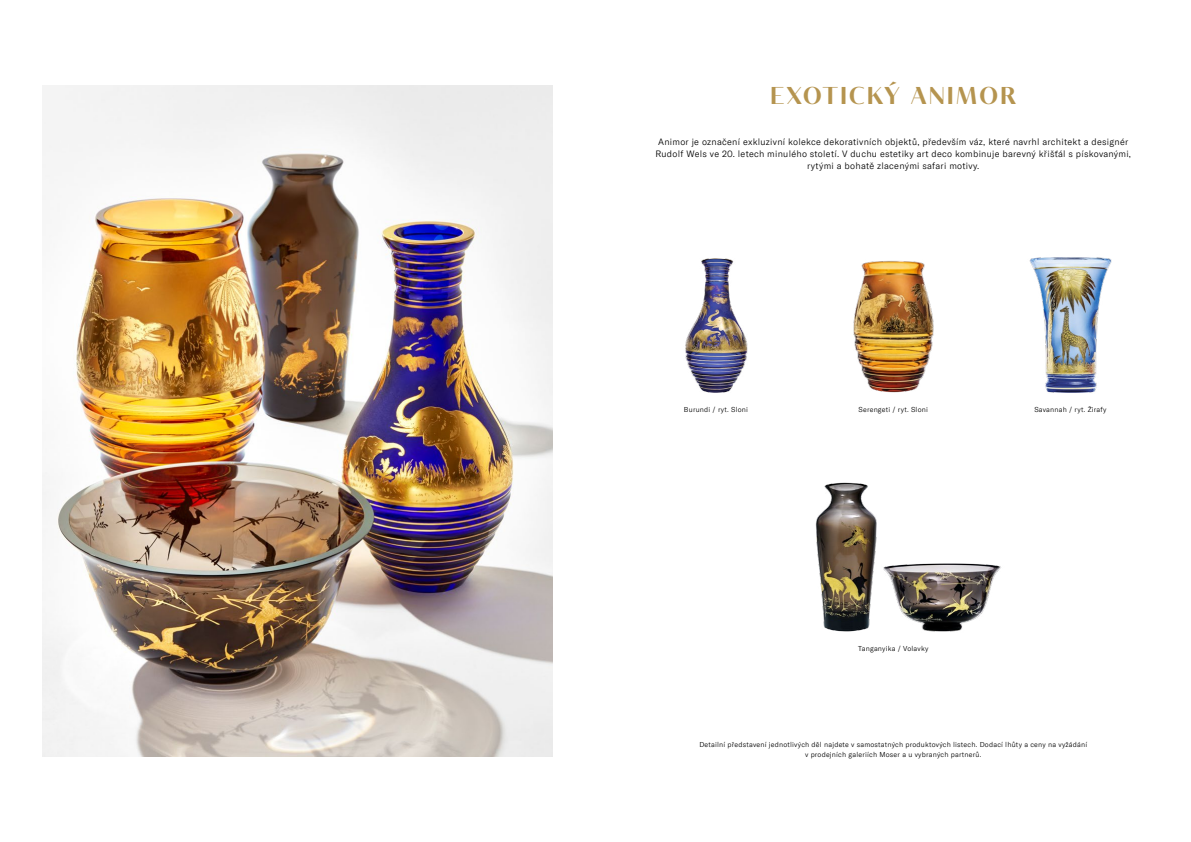
<style>
.page{position:relative;width:1191px;height:842px;background:#fff}
.page>*{position:absolute;margin:0;border:0;box-sizing:border-box;transform-origin:0 0}
.t1{font:600 24px "Tabac Glam G2";color:#b5944f}
.t2{font:300 9px/12px "GT America";letter-spacing:.03em;color:#000;text-align:center}
.t3{font:300 7px/10px "GT America";letter-spacing:.03em;color:#000;text-align:center}
</style>
<div class="page">
<img style="left:43px;top:85px;width:510px;height:672px">
<img style="left:685px;top:258px;width:63px;height:135px">
<img style="left:1029px;top:257px;width:83px;height:136px">
<img style="left:815px;top:482px;width:62px;height:150px">
<img style="left:853px;top:260px;width:81px;height:133px">
<img style="left:883px;top:563px;width:118px;height:69px">
<h1 class="t1" style="left:770px;top:80px;width:17px">EXOTICK</h1>
<h1 class="t1" style="left:884px;top:80px;width:46px">Ý ANIMOR</h1>
<p class="t2" style="left:655px;top:135px;width:477px">Animor je označení exkluzivní kolekce dekorativních objektů , především váz, které navrhl architekt a designér<br>Rudolf Wels ve 20. letech minulého století. V duchu estetiky art deco kombinuje barevný křišťál s pískovanými, rytými a bohatě zlacenými safari motivy.</p>
<p class="t3" style="left:684px;top:404px;width:66px">Burundi / ryt. Sloni</p>
<p class="t3" style="left:1034px;top:404px;width:74px">Savannah / ryt. Žirafy</p>
<p class="t3" style="left:858px;top:404px;width:71px">Serengeti / ryt. Sloni</p>
<p class="t3" style="left:858px;top:643px;width:72px">Tanganyika / Volavky</p>
<p class="t3" style="left:699px;top:739px;width:389px">Detailní představení jednotlivých děl najdete v samostatných produktových listech. Dodací lhůty a ceny na vyžádání v prodejních galeriích Moser a u vybraných partnerů.</p>
</div>
